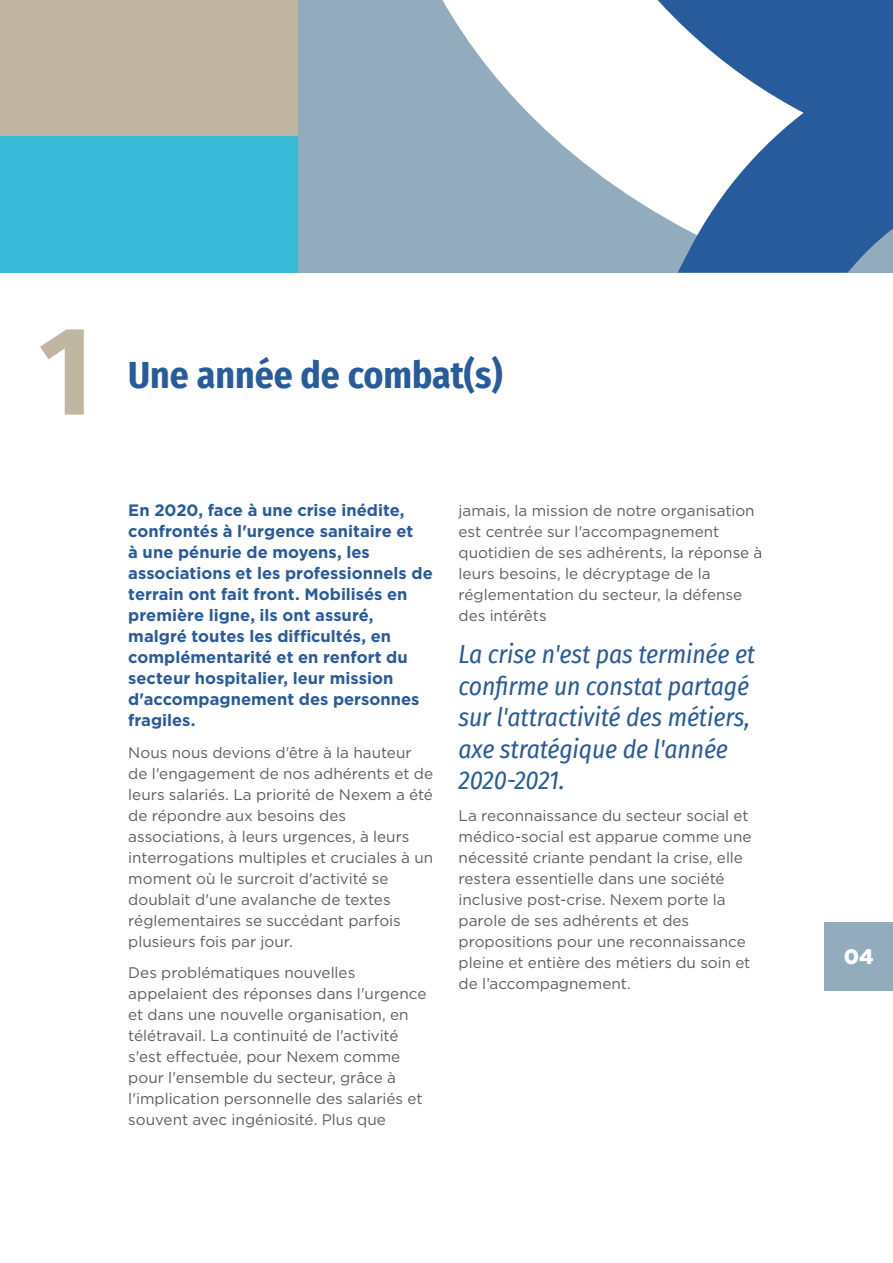
<style>
.page{position:relative;width:893px;height:1263px;background:#fff}
.page>*{position:absolute;margin:0;border:0;box-sizing:border-box;transform-origin:0 0}
.t1{font:700 126.15px "Fira Sans Condensed";color:#c1b6a2}
.t2{font:700 37.5px "Fira Sans Condensed";color:#275b9b}
.t3{font:italic 25.5px/31.5px "Fira Sans Condensed";letter-spacing:-.005em;color:#275b9b}
.t4{font:900 21px "Gotham";color:#fff}
.t5{font:700 16.5px/21px "Gotham";color:#275b9b}
.t6{font:15.3px/21px "Gotham";color:#5f5e5e}
</style>
<div class="page">
<div style="left:298px;top:0;width:203px;height:273px;background:#92acbe"></div>
<svg style="left:501px;top:0;width:392px;height:273px"></svg>
<div style="left:0;top:0;width:298px;height:272px;background:#c1b6a2"></div>
<div style="left:0;top:136px;width:298px;height:137px;background:#3abad9"></div>
<div style="left:824px;top:922px;width:69px;height:69px;background:#92acbe"></div>
<h1 class="t1" style="left:39px;top:265px;width:55px">1</h1>
<h2 class="t2" style="left:128px;top:344px;width:376px">Une année de combat(s)</h2>
<p class="t5" style="left:128px;top:499px;width:306px">En 2020, face à une crise inédite, confrontés à l'urgence sanitaire et<br>à une pénurie de moyens, les associations et les professionnels de terrain ont fait front. Mobilisés en première ligne, ils ont assuré, malgré toutes les difficultés, en complémentarité et en renfort du secteur hospitalier, leur mission d'accompagnement des personnes fragiles.</p>
<p class="t6" style="left:128px;top:741px;width:307px">Nous nous devions d'être à la hauteur de l'engagement de nos adhérents et de leurs salariés. La priorité de Nexem a été de répondre aux besoins des associations, à leurs urgences, à leurs interrogations multiples et cruciales à un moment où le surcroit d'activité se doublait d'une avalanche de textes réglementaires se succédant parfois plusieurs fois par jour.</p>
<p class="t6" style="left:128px;top:962px;width:300px">Des problématiques nouvelles appelaient des réponses dans l'urgence et dans une nouvelle organisation, en télétravail. La continuité de l'activité s'est effectuée, pour Nexem comme pour l'ensemble du secteur, grâce à l'implication personnelle des salariés et souvent avec ingéniosité. Plus que</p>
<p class="t6" style="left:459px;top:500px;width:305px">jamais, la mission de notre organisation est centrée sur l'accompagnement quotidien de ses adhérents, la réponse à leurs besoins, le décryptage de la réglementation du secteur, la défense des intérêts</p>
<h3 class="t3" style="left:459px;top:638px;width:298px">La crise n'est pas terminée et confirme un constat partagé sur l'attractivité des métiers, axe stratégique de l'année<br>2020-2021.</h3>
<p class="t6" style="left:459px;top:804px;width:295px">La reconnaissance du secteur social et médico-social est apparue comme une nécessité criante pendant la crise, elle restera essentielle dans une société inclusive post-crise. Nexem porte la parole de ses adhérents et des propositions pour une reconnaissance pleine et entière des métiers du soin et de l’accompagnement.</p>
<h3 class="t4" style="left:844px;top:945px;width:31px">04</h3>
</div>
